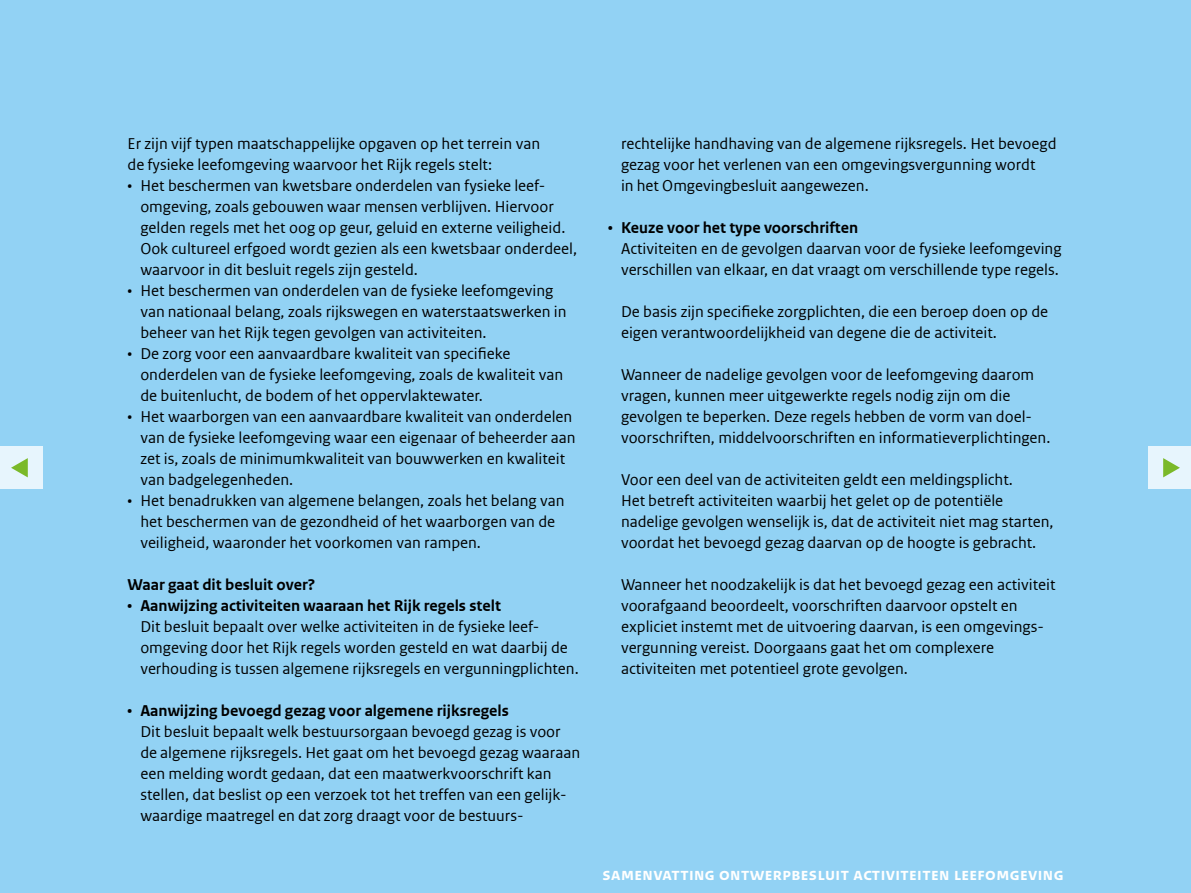
<style>
.page{position:relative;width:1191px;height:893px;background:#92d2f4}
.page>*{position:absolute;margin:0;border:0;box-sizing:border-box;transform-origin:0 0}
.t1{font:700 18px "Rijksoverheid Sans Text";letter-spacing:.025em;color:#fff}
.t2{font:16.5px/21px "Rijksoverheid Sans Web Text";color:#000}
.t3{font:700 16.5px "Rijksoverheid Sans Web Text";color:#000}
</style>
<div class="page">
<div style="left:0;top:446px;width:43px;height:43px;background:#e7f5fd"></div>
<svg style="left:11px;top:458px;width:17px;height:19px"></svg>
<div style="left:1148px;top:446px;width:43px;height:43px;background:#e7f5fd"></div>
<svg style="left:1163px;top:458px;width:16px;height:19px"></svg>
<p class="t2" style="left:128px;top:133px;width:414px">Er zijn vijf typen maatschappelijke opgaven op het terrein van de fysieke leefomgeving waarvoor het Rijk regels stelt:</p>
<p class="t2" style="left:140px;top:175px;width:438px;text-indent:-13px">• Het beschermen van kwetsbare onderdelen van fysieke leef&shy;omgeving, zoals gebouwen waar mensen verblijven. Hiervoor gelden regels met het oog op geur, geluid en externe veiligheid.<br>Ook cultureel erfgoed wordt gezien als een kwetsbaar onderdeel, waarvoor in dit besluit regels zijn gesteld.</p>
<p class="t2" style="left:140px;top:280px;width:428px;text-indent:-13px">• Het beschermen van onderdelen van de fysieke leefomgeving van nationaal belang, zoals rijkswegen en waterstaatswerken in beheer van het Rijk tegen gevolgen van activiteiten.</p>
<p class="t2" style="left:140px;top:343px;width:424px;text-indent:-13px">• De zorg voor een aanvaardbare kwaliteit van specifieke onderdelen van de fysieke leefomgeving, zoals de kwaliteit van de buitenlucht, de bodem of het oppervlaktewater.</p>
<p class="t2" style="left:140px;top:406px;width:437px;text-indent:-13px">• Het waarborgen van een aanvaardbare kwaliteit van onderdelen van de fysieke leefomgeving waar een eigenaar of beheerder aan zet is, zoals de minimumkwaliteit van bouwwerken en kwaliteit van badgelegenheden.</p>
<p class="t2" style="left:140px;top:490px;width:425px;text-indent:-13px">• Het benadrukken van algemene belangen, zoals het belang van het beschermen van de gezondheid of het waarborgen van de veiligheid, waaronder het voorkomen van rampen.</p>
<p class="t3" style="left:128px;top:575px;width:189px">Waar gaat dit besluit over?</p>
<p class="t3" style="left:128px;top:596px;width:375px">• Aanwijzing activiteiten waaraan het Rijk regels stelt</p>
<p class="t2" style="left:140px;top:616px;width:440px">Dit besluit bepaalt over welke activiteiten in de fysieke leef&shy;omgeving door het Rijk regels worden gesteld en wat daarbij de verhouding is tussen algemene rijksregels en vergunningplichten.</p>
<p class="t3" style="left:128px;top:701px;width:383px">• Aanwijzing bevoegd gezag voor algemene rijksregels</p>
<p class="t2" style="left:140px;top:721px;width:441px">Dit besluit bepaalt welk bestuursorgaan bevoegd gezag is voor de algemene rijksregels. Het gaat om het bevoegd gezag waaraan een melding wordt gedaan, dat een maatwerkvoorschrift kan stellen, dat beslist op een verzoek tot het treffen van een gelijk&shy;waardige maatregel en dat zorg draagt voor de bestuurs-</p>
<p class="t2" style="left:621px;top:133px;width:437px">rechtelijke handhaving van de algemene rijksregels. Het bevoegd gezag voor het verlenen van een omgevingsvergunning wordt<br>in het Omgevingbesluit aangewezen.</p>
<p class="t3" style="left:608px;top:218px;width:251px">• Keuze voor het type voorschriften</p>
<p class="t2" style="left:621px;top:238px;width:442px">Activiteiten en de gevolgen daarvan voor de fysieke leefomgeving verschillen van elkaar, en dat vraagt om verschillende type regels.</p>
<p class="t2" style="left:621px;top:301px;width:428px">De basis zijn specifieke zorgplichten, die een beroep doen op de eigen verantwoordelijkheid van degene die de activiteit.</p>
<p class="t2" style="left:621px;top:364px;width:431px">Wanneer de nadelige gevolgen voor de leefomgeving daarom vragen, kunnen meer uitgewerkte regels nodig zijn om die gevolgen te beperken. Deze regels hebben de vorm van doel&shy;voorschriften, middelvoorschriften en informatieverplichtingen.</p>
<p class="t2" style="left:621px;top:469px;width:434px">Voor een deel van de activiteiten geldt een meldingsplicht.<br>Het betreft activiteiten waarbij het gelet op de potentiële nadelige gevolgen wenselijk is, dat de activiteit niet mag starten, voordat het bevoegd gezag daarvan op de hoogte is gebracht.</p>
<p class="t2" style="left:621px;top:574px;width:436px">Wanneer het noodzakelijk is dat het bevoegd gezag een activiteit voorafgaand beoordeelt, voorschriften daarvoor opstelt en expliciet instemt met de uitvoering daarvan, is een omgevings&shy;vergunning vereist. Doorgaans gaat het om complexere activiteiten met potentieel grote gevolgen.</p>
<p class="t1" style="left:602px;top:864px;width:462px">samenvatting ontwerpbesluit activiteiten leefomgeving</p>
</div>
